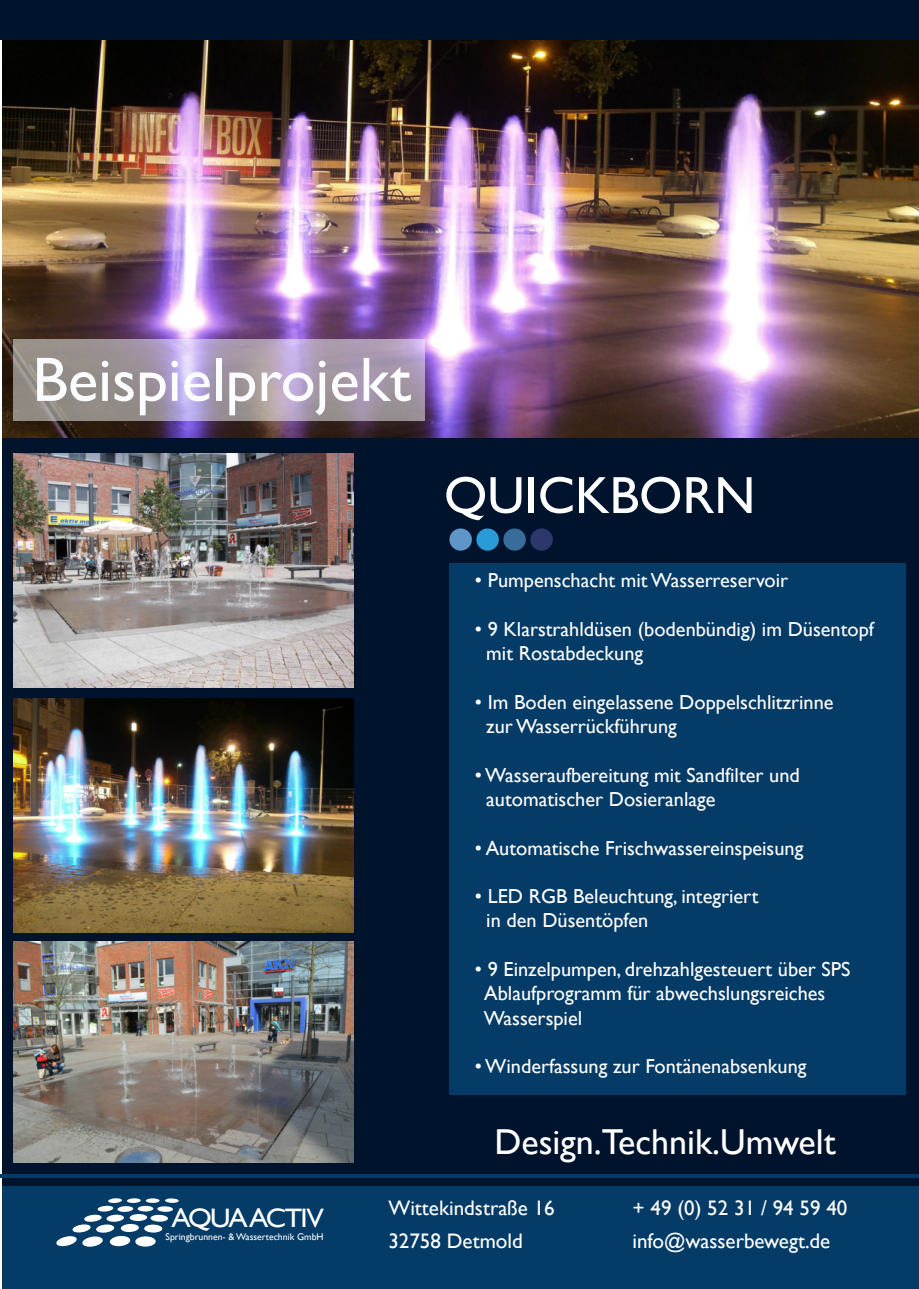
<style>
.page{position:relative;width:919px;height:1289px;background:#fff}
.page>*{position:absolute;margin:0;border:0;box-sizing:border-box;transform-origin:0 0}
.t1{font:63px "Gill Sans";color:#fff}
.t2{font:52.5px "Gill Sans";color:#fff}
.t3{font:36px "Gill Sans";color:#fff}
.t4{font:26.7px "Gill Sans";letter-spacing:-.05em;color:#fff;scale:1.08 1}
.t5{font:21px/33px "Gill Sans";color:#fff}
.t6{font:20.25px/24.3px "Gill Sans";color:#fff}
.t7{font:9.75px "Gill Sans";color:#fff}
</style>
<div class="page">
<img style="left:2px;top:40px;width:916px;height:398px">
<div style="left:0;top:0;width:918px;height:40px;background:#00132d"></div>
<div style="left:2px;top:438px;width:916px;height:754px;background:#00132d"></div>
<div style="left:449px;top:528px;width:23px;height:22px;background:#5f96ca;border-radius:50%"></div>
<div style="left:476px;top:528px;width:23px;height:22px;background:#299bd7;border-radius:50%"></div>
<div style="left:503px;top:528px;width:23px;height:22px;background:#386c9a;border-radius:50%"></div>
<div style="left:530px;top:528px;width:22px;height:22px;background:#2d376c;border-radius:50%"></div>
<div style="left:449px;top:563px;width:457px;height:531px;background:#053b67"></div>
<img style="left:13px;top:453px;width:340px;height:234px">
<img style="left:13px;top:698px;width:340px;height:234px">
<img style="left:13px;top:941px;width:340px;height:221px">
<svg style="left:13px;top:339px;width:412px;height:82px;background:#a498a7"></svg>
<div style="left:2px;top:1186px;width:916px;height:102px;background:#053b67"></div>
<hr style="left:0;top:1174px;width:918px;height:3px;background:#053b67">
<svg style="left:56px;top:1198px;width:123px;height:48px"></svg>
<h1 class="t1" style="left:32px;top:353px;width:380px">Beispielprojekt</h1>
<h2 class="t2" style="left:444px;top:473px;width:313px">QUICKBORN</h2>
<p class="t6" style="left:475px;top:569px;width:315px">ï Pumpenschacht mit Wasserreservoir</p>
<p class="t6" style="left:486px;top:618px;width:389px;text-indent:-11px">ï 9 Klarstrahldüsen (bodenbündig) im Düsentopf mit Rostabdeckung</p>
<p class="t6" style="left:486px;top:691px;width:349px;text-indent:-11px">ï Im Boden eingelassene Doppelschlitzrinne zur Wasserrückführung</p>
<p class="t6" style="left:486px;top:764px;width:315px;text-indent:-11px">ï Wasseraufbereitung mit Sandfilter und automatischer Dosieranlage</p>
<p class="t6" style="left:475px;top:837px;width:330px">ï Automatische Frischwassereinspeisung</p>
<p class="t6" style="left:486px;top:885px;width:274px;text-indent:-11px">ï LED RGB Beleuchtung, integriert in den Düsentöpfen</p>
<p class="t6" style="left:483px;top:958px;width:368px;text-indent:-9px">ï 9 Einzelpumpen, drehzahlgesteuert über SPS<br>Ablaufprogramm für abwechslungsreiches<br>Wasserspiel</p>
<p class="t6" style="left:475px;top:1055px;width:333px">ï Winderfassung zur Fontänenabsenkung</p>
<h3 class="t3" style="left:494px;top:1126px;width:343px">Design.Technik.Umwelt</h3>
<h3 class="t4" style="left:171px;top:1206px;width:143px">AQUA ACTIV</h3>
<p class="t7" style="left:166px;top:1232px;width:159px">Springbrunnen- &amp; Wassertechnik GmbH</p>
<p class="t5" style="left:388px;top:1193px;width:168px">Wittekindstraße 16<br>32758 Detmold</p>
<p class="t5" style="left:632px;top:1193px;width:216px">+ 49 (0) 52 31 / 94 59 40 info@wasserbewegt.de</p>
</div>
